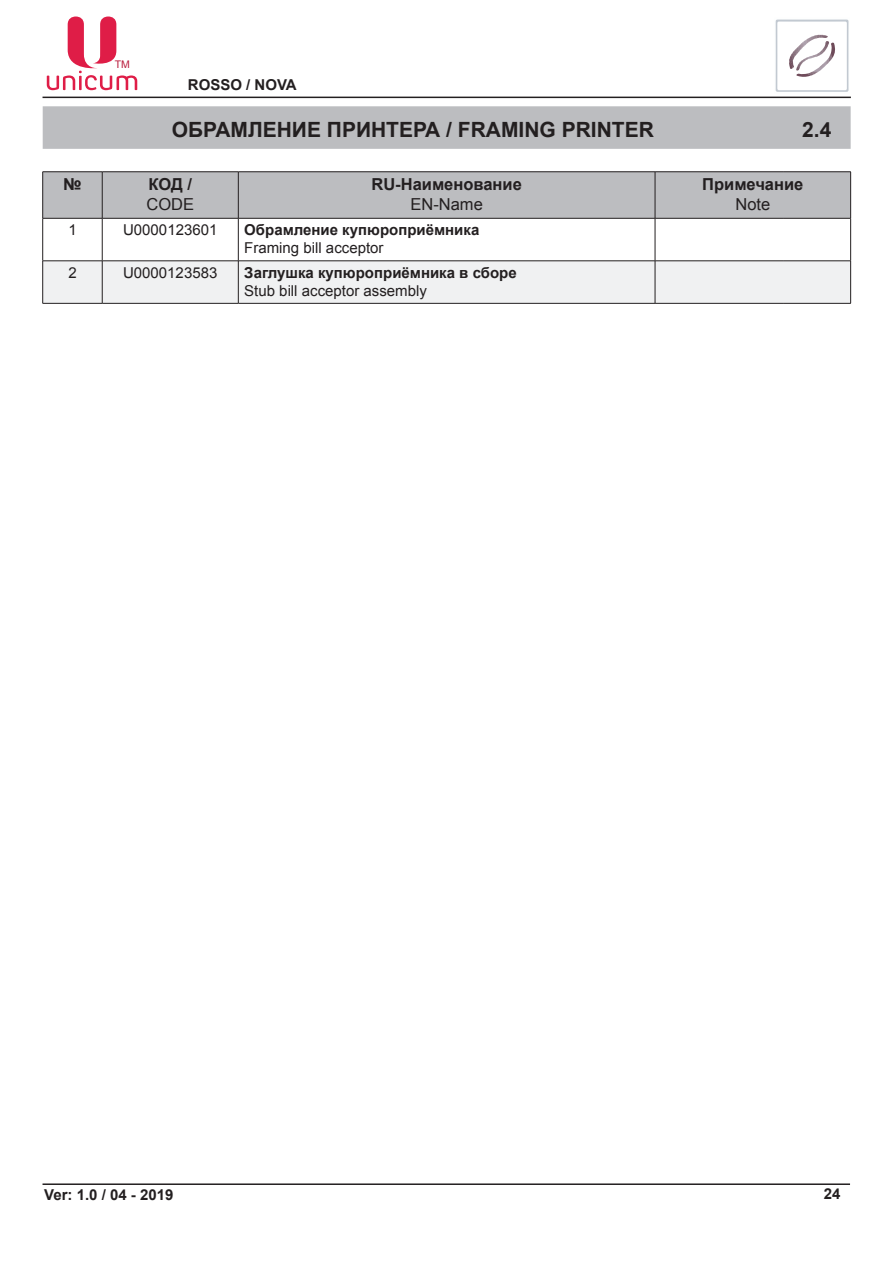
<style>
.page{position:relative;width:893px;height:1263px;background:#fff}
.page>*{position:absolute;margin:0;border:0;box-sizing:border-box;transform-origin:0 0}
.t1{font:700 21px "Arial";color:#231f20}
.t2{font:700 16.5px "Arial";color:#231f20}
.t3{font:16.5px "Arial";color:#231f20}
.t4{font:700 15px "Arial";color:#231f20}
.t5{font:15px "Arial";color:#231f20}
.t6{font:10.5px "Arial";color:#ba1e3e}
</style>
<div class="page">
<hr style="left:43px;top:97px;width:808px;height:1px;background:#231f20">
<hr style="left:43px;top:1183px;width:807px;height:2px;background:#231f20">
<svg style="left:775px;top:19px;width:74px;height:73px"></svg>
<svg style="left:47px;top:17px;width:90px;height:73px"></svg>
<div style="left:43px;top:106px;width:808px;height:43px;background:#bcbdc0"></div>
<div style="left:43px;top:172px;width:807px;height:46px;background:#bcbdc0"></div>
<div style="left:43px;top:262px;width:807px;height:41px;background:#f0f1f2"></div>
<hr style="left:102px;top:172px;width:1px;height:46px;background:#231f20">
<hr style="left:238px;top:172px;width:1px;height:46px;background:#231f20">
<hr style="left:655px;top:172px;width:1px;height:46px;background:#231f20">
<hr style="left:43px;top:218px;width:59px;height:1px;background:#231f20">
<hr style="left:42px;top:218px;width:1px;height:43px;background:#231f20">
<hr style="left:102px;top:218px;width:136px;height:1px;background:#231f20">
<hr style="left:102px;top:218px;width:1px;height:43px;background:#231f20">
<hr style="left:238px;top:218px;width:417px;height:1px;background:#231f20">
<hr style="left:238px;top:218px;width:1px;height:43px;background:#231f20">
<hr style="left:655px;top:218px;width:128px;height:1px;background:#231f20">
<hr style="left:655px;top:218px;width:1px;height:43px;background:#231f20">
<hr style="left:783px;top:218px;width:68px;height:1px;background:#231f20">
<hr style="left:850px;top:218px;width:1px;height:43px;background:#231f20">
<hr style="left:43px;top:261px;width:59px;height:1px;background:#231f20">
<hr style="left:42px;top:261px;width:1px;height:42px;background:#231f20">
<hr style="left:102px;top:261px;width:136px;height:1px;background:#231f20">
<hr style="left:102px;top:261px;width:1px;height:42px;background:#231f20">
<hr style="left:238px;top:261px;width:417px;height:1px;background:#231f20">
<hr style="left:238px;top:261px;width:1px;height:42px;background:#231f20">
<hr style="left:655px;top:261px;width:128px;height:1px;background:#231f20">
<hr style="left:655px;top:261px;width:1px;height:42px;background:#231f20">
<hr style="left:783px;top:261px;width:68px;height:1px;background:#231f20">
<hr style="left:850px;top:261px;width:1px;height:42px;background:#231f20">
<hr style="left:43px;top:303px;width:59px;height:1px;background:#231f20">
<hr style="left:102px;top:303px;width:136px;height:1px;background:#231f20">
<hr style="left:238px;top:303px;width:417px;height:1px;background:#231f20">
<hr style="left:655px;top:303px;width:128px;height:1px;background:#231f20">
<hr style="left:783px;top:303px;width:68px;height:1px;background:#231f20">
<hr style="left:43px;top:171px;width:59px;height:1px;background:#231f20">
<hr style="left:42px;top:172px;width:1px;height:46px;background:#231f20">
<hr style="left:102px;top:171px;width:136px;height:1px;background:#231f20">
<hr style="left:238px;top:171px;width:417px;height:1px;background:#231f20">
<hr style="left:655px;top:171px;width:128px;height:1px;background:#231f20">
<hr style="left:783px;top:171px;width:68px;height:1px;background:#231f20">
<hr style="left:850px;top:172px;width:1px;height:46px;background:#231f20">
<p class="t6" style="left:115px;top:57px;width:17px">ТМ</p>
<p class="t4" style="left:188px;top:75px;width:110px">ROSSO / NOVA</p>
<h1 class="t1" style="left:172px;top:115px;width:186px">ОБРАМЛЕНИЕ ПРИНТЕРА</h1>
<h1 class="t1" style="left:446px;top:115px;width:181px">/ FRAMING PRINTER</h1>
<h1 class="t1" style="left:802px;top:115px;width:31px">2.4</h1>
<p class="t2" style="left:63px;top:173px;width:20px">№</p>
<p class="t2" style="left:148px;top:173px;width:45px">КОД /</p>
<p class="t3" style="left:146px;top:193px;width:49px">CODE</p>
<p class="t2" style="left:371px;top:173px;width:152px">RU-НАИМЕНОВАНИЕ</p>
<p class="t3" style="left:410px;top:193px;width:74px">EN-Name</p>
<p class="t5" style="left:68px;top:220px;width:10px">1</p>
<p class="t5" style="left:123px;top:220px;width:96px">U0000123601</p>
<p class="t4" style="left:244px;top:220px;width:237px">ОБРАМЛЕНИЕ КУПЮРОПРИЁМНИКА</p>
<p class="t5" style="left:244px;top:238px;width:141px">Framing bill acceptor</p>
<p class="t5" style="left:68px;top:263px;width:10px">2</p>
<p class="t5" style="left:123px;top:263px;width:96px">U0000123583</p>
<p class="t4" style="left:244px;top:262px;width:274px">ЗАГЛУШКА КУПЮРОПРИЁМНИКА В СБОРЕ</p>
<p class="t5" style="left:244px;top:281px;width:184px">Stub bill acceptor assembly</p>
<p class="t2" style="left:702px;top:173px;width:103px">ПРИМЕЧАНИЕ</p>
<p class="t3" style="left:735px;top:193px;width:36px">Note</p>
<p class="t4" style="left:44px;top:1185px;width:131px">VER: 1.0 / 04 - 2019</p>
<p class="t4" style="left:824px;top:1184px;width:18px">24</p>
</div>
